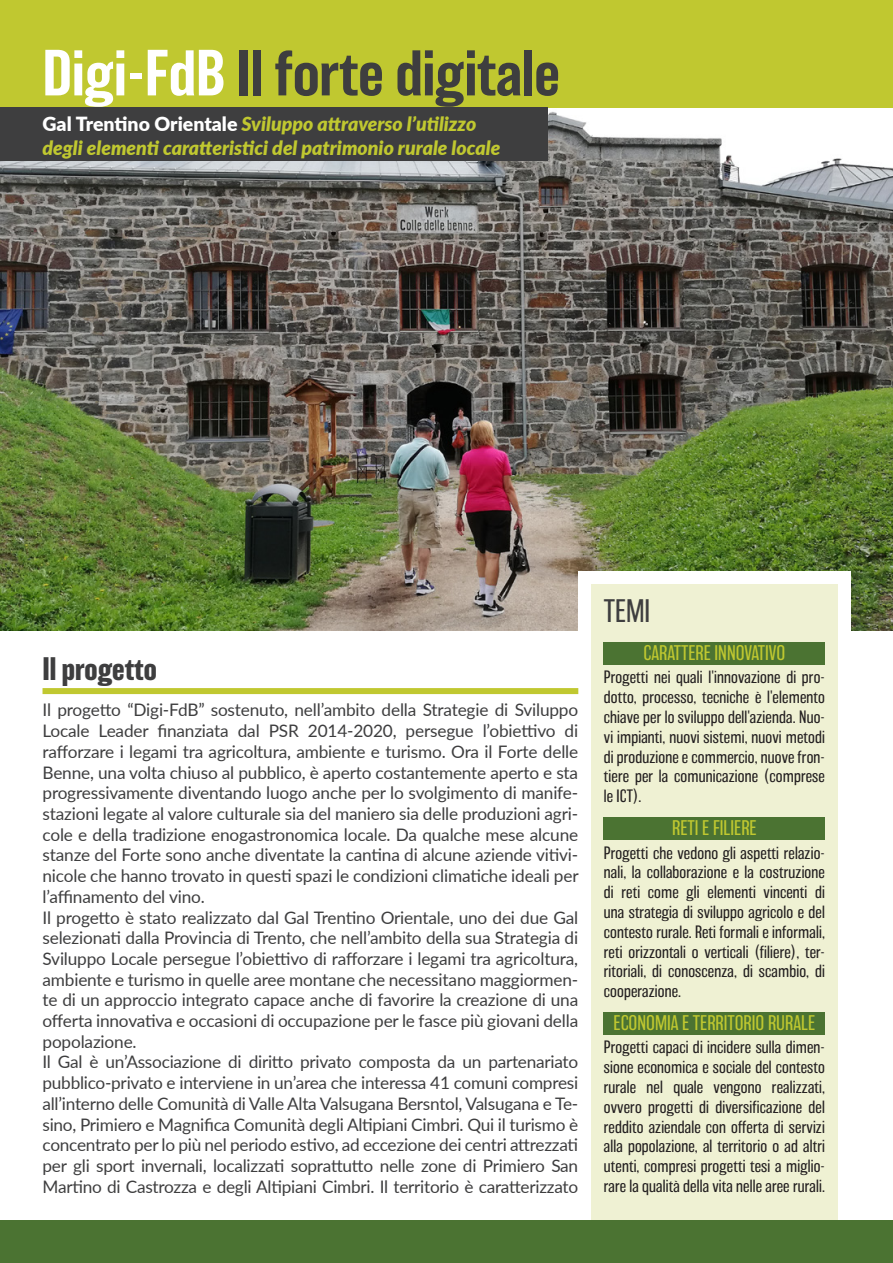
<style>
.page{position:relative;width:893px;height:1263px;background:#fff}
.page>*{position:absolute;margin:0;border:0;box-sizing:border-box;transform-origin:0 0}
.Case{font:500 60px "Balboa";color:#3e3e3f}
.t1{font:700 30px "Balboa";color:#3e3e3f}
.Logo_Company{font:200 30px "Balboa";color:#3e3e3f}
.Slogan{font:italic 900 19.5px "Lato";color:#c0c830}
.Titolo_BOX{font:200 19.5px "Balboa";color:#c0c830}
.Text{font:17.25px/20.7px "Lato";letter-spacing:-.01em;color:#3e3e3f;text-align:justify}
.Text_BOX{font:200 16.5px/19.8px "Balboa";letter-spacing:.01em;color:#231f20;text-align:justify}
.s1{color:#fff}
.s2{font-style:normal;color:#fff}
</style>
<div class="page">
<img style="left:0;top:108px;width:893px;height:522px">
<div style="left:578px;top:571px;width:272px;height:680px;background:#fff"></div>
<div style="left:591px;top:584px;width:247px;height:658px;background:#eff1d3"></div>
<div style="left:0;top:0;width:893px;height:108px;background:#c0c830"></div>
<div style="left:0;top:1220px;width:893px;height:43px;background:#4b7332"></div>
<div style="left:43px;top:688px;width:535px;height:6px;background:#c0c830"></div>
<div style="left:0;top:108px;width:547px;height:53px;background:#3e3e3f"></div>
<div style="left:604px;top:1012px;width:221px;height:22px;background:#4b7332"></div>
<div style="left:604px;top:642px;width:221px;height:22px;background:#4b7332"></div>
<div style="left:604px;top:817px;width:221px;height:22px;background:#4b7332"></div>
<p class="Case" style="left:43px;top:40px;width:519px"><span class="s1">Digi-FdB</span> Il forte digitale</p>
<p class="Slogan" style="left:43px;top:109px;width:435px"><span class="s2">Gal Trentino Orientale</span> Sviluppo attraverso l’utilizzo</p>
<p class="Slogan" style="left:43px;top:133px;width:459px">degli elementi caratteristici del patrimonio rurale locale</p>
<p class="t1" style="left:43px;top:651px;width:116px">Il progetto</p>
<p class="Text" style="left:43px;top:699px;width:538px">Il progetto “Digi-FdB” sostenuto, nell’ambito della Strategie di Sviluppo Locale Leader finanziata dal PSR 2014-2020, persegue l’obiettivo di rafforzare i legami tra agricoltura, ambiente e turismo. Ora il Forte delle Benne, una volta chiuso al pubblico, è aperto costantemente aperto e sta progressivamente diventando luogo anche per lo svolgimento di manife&shy;stazioni legate al valore culturale sia del maniero sia delle produzioni agri&shy;cole e della tradizione enogastronomica locale. Da qualche mese alcune stanze del Forte sono anche diventate la cantina di alcune aziende vitivi&shy;nicole che hanno trovato in questi spazi le condizioni climatiche ideali per l’affinamento del vino.</p>
<p class="Text" style="left:43px;top:906px;width:537px">Il progetto è stato realizzato dal Gal Trentino Orientale, uno dei due Gal selezionati dalla Provincia di Trento, che nell’ambito della sua Strategia di Sviluppo Locale persegue l’obiettivo di rafforzare i legami tra agricoltura, ambiente e turismo in quelle aree montane che necessitano maggiormen&shy;te di un approccio integrato capace anche di favorire la creazione di una offerta innovativa e occasioni di occupazione per le fasce più giovani della popolazione.</p>
<p class="Text" style="left:43px;top:1051px;width:537px">Il Gal è un’Associazione di diritto privato composta da un partenariato pubblico-privato e interviene in un’area che interessa 41 comuni compresi all’interno delle Comunità di Valle Alta Valsugana Bersntol, Valsugana e Te&shy;sino, Primiero e Magnifica Comunità degli Altipiani Cimbri. Qui il turismo è concentrato per lo più nel periodo estivo, ad eccezione dei centri attrezzati per gli sport invernali, localizzati soprattutto nelle zone di Primiero San Martino di Castrozza e degli Altipiani Cimbri. Il territorio è caratterizzato</p>
<p class="Logo_Company" style="left:604px;top:595px;width:48px">TEMI</p>
<p class="Titolo_BOX" style="left:643px;top:643px;width:143px">CARATTERE INNOVATIVO</p>
<p class="Text_BOX" style="left:604px;top:668px;width:223px">Progetti nei quali l'innovazione di pro&shy;dotto, processo, tecniche è l'elemento chiave per lo sviluppo dell'azienda. Nuo&shy;vi impianti, nuovi sistemi, nuovi metodi di produzione e commercio, nuove fron&shy;tiere per la comunicazione (comprese le ICT).</p>
<p class="Titolo_BOX" style="left:672px;top:818px;width:86px">RETI E FILIERE</p>
<p class="Text_BOX" style="left:604px;top:843px;width:223px">Progetti che vedono gli aspetti relazio&shy;nali, la collaborazione e la costruzione di reti come gli elementi vincenti di una strategia di sviluppo agricolo e del contesto rurale. Reti formali e informali, reti orizzontali o verticali (filiere), ter&shy;ritoriali, di conoscenza, di scambio, di cooperazione.</p>
<p class="Titolo_BOX" style="left:614px;top:1012px;width:203px">ECONOMIA E TERRITORIO RURALE</p>
<p class="Text_BOX" style="left:604px;top:1037px;width:223px">Progetti capaci di incidere sulla dimen&shy;sione economica e sociale del contesto rurale nel quale vengono realizzati, ovvero progetti di diversificazione del reddito aziendale con offerta di servizi alla popolazione, al territorio o ad altri utenti, compresi progetti tesi a miglio&shy;rare la qualità della vita nelle aree rurali.</p>
</div>
